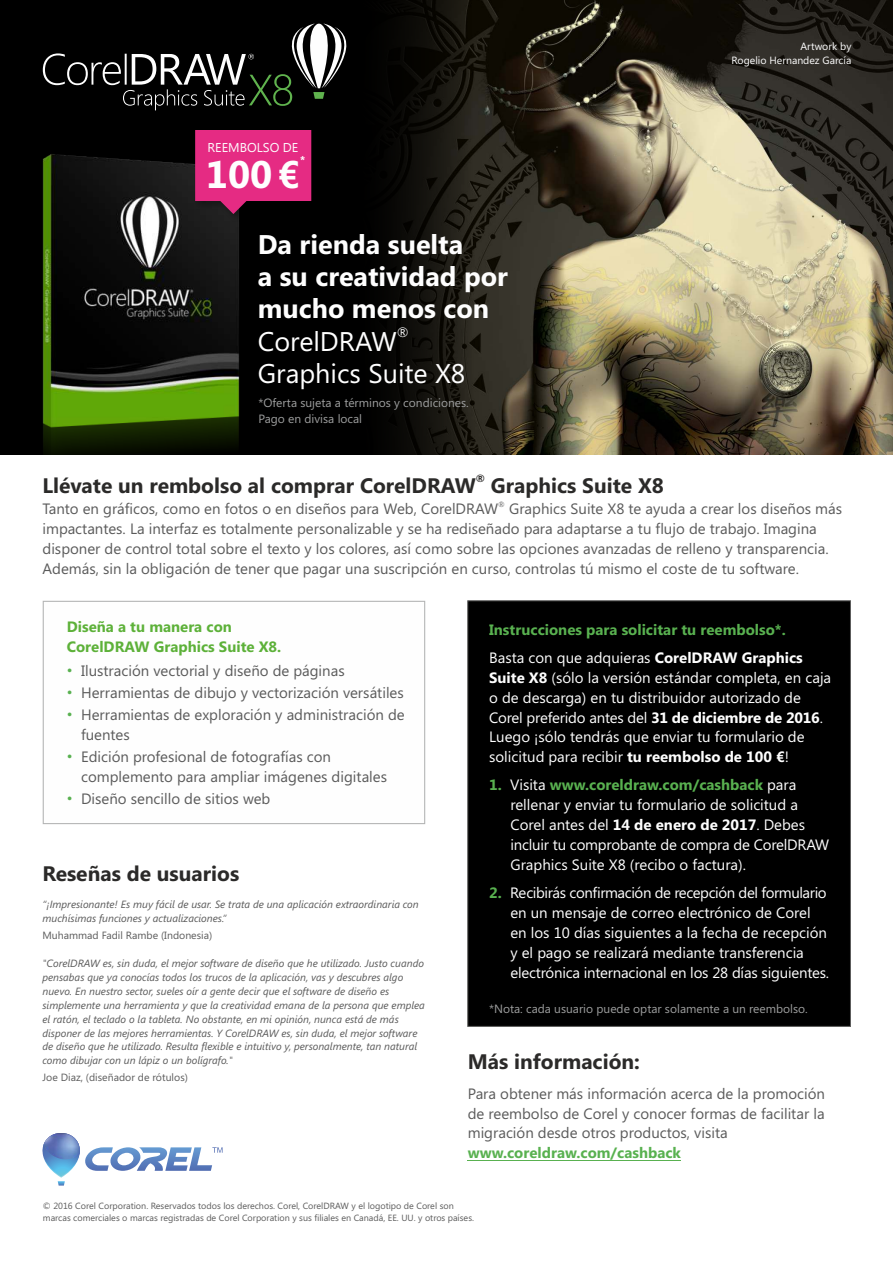
<style>
.page{position:relative;width:893px;height:1263px;background:#fff}
.page>*{position:absolute;margin:0;border:0;box-sizing:border-box;transform-origin:0 0}
.t1{font:700 38.55px "Segoe UI";color:#fefefe}
.t2{font:700 27px/32.2px "Segoe UI";color:#fefefe}
.t3{font:27px/32.2px "Segoe UI";color:#fefefe}
.t4{font:700 21px "Segoe UI";color:#2b2a29}
.t5{font:15px/20px "Segoe UI";color:#5b5b5b}
.t6{font:15px/20px "Segoe UI";color:#fefefe}
.t7{font:700 15px/27.9px "Segoe UI";color:#59b150}
.t8{font:700 15px/20px "Segoe UI";color:#5db139}
.t9{font:13.5px "Segoe UI";color:#fefefe}
.t10{font:12.9px "Segoe UI";color:#fefefe}
.t11{font:12px/15.9px "Segoe UI";color:#9d9e9e}
.t12{font:700 11.4px "Segoe UI";color:#fefefe}
.t13{font:italic 10.5px/14px "Segoe UI";color:#5b5b5b}
.t14{font:10.5px "Segoe UI";color:#5b5b5b}
.t15{font:10.5px/14px "Segoe UI";color:#fefefe;text-align:right}
.t16{font:700 10.5px "Segoe UI";color:#2b2a29}
.t17{font:9px/12px "Segoe UI";color:#5b5b5b}
.t18{font:7.5px "Segoe UI";color:#5b5b5b}
.s1{font-weight:400;color:#fefefe}
.s2{color:#fefefe}
.s3{font-weight:700}
.s4{font-weight:700;color:#59b150}
</style>
<div class="page">
<img style="left:484px;top:0;width:409px;height:454px">
<svg style="left:0;top:0;width:484px;height:454px;background:#070705"></svg>
<img style="left:34px;top:144px;width:215px;height:310px">
<div style="left:467px;top:600px;width:384px;height:427px;background:#000"></div>
<svg style="left:43px;top:24px;width:306px;height:86px;background:#252725"></svg>
<img style="left:194px;top:129px;width:126px;height:93px">
<svg style="left:195px;top:130px;width:116px;height:84px;background:#c62672"></svg>
<svg style="left:42px;top:1133px;width:181px;height:52px"></svg>
<hr style="left:468px;top:1160px;width:213px;height:1px;background:#59b150">
<svg style="left:43px;top:601px;width:382px;height:223px"></svg>
<svg style="left:68px;top:668px;width:4px;height:4px"></svg>
<svg style="left:68px;top:690px;width:4px;height:4px"></svg>
<svg style="left:68px;top:712px;width:4px;height:4px"></svg>
<svg style="left:68px;top:754px;width:4px;height:4px"></svg>
<svg style="left:68px;top:796px;width:4px;height:4px"></svg>
<p class="t10" style="left:208px;top:143px;width:92px">REEMBOLSO DE</p>
<p class="t12" style="left:300px;top:155px;width:7px">*</p>
<h1 class="t1" style="left:206px;top:159px;width:95px">100 €</h1>
<h2 class="t2" style="left:258px;top:231px;width:252px">Da rienda suelta<br>a su creatividad por mucho menos con</h2>
<p class="t9" style="left:397px;top:327px;width:14px">®</p>
<h2 class="t3" style="left:258px;top:328px;width:209px">CorelDRAW<br>Graphics Suite X8</h2>
<p class="t11" style="left:258px;top:396px;width:212px">*Oferta sujeta a términos y condiciones.<br>Pago en divisa local</p>
<p class="t15" style="left:731px;top:41px;width:121px">Artwork by<br>Rogelio Hernandez García</p>
<p class="t16" style="left:476px;top:475px;width:11px">®</p>
<h3 class="t4" style="left:43px;top:478px;width:623px">Llévate un rembolso al comprar CorelDRAW Graphics Suite X8</h3>
<p class="t18" style="left:498px;top:501px;width:8px">®</p>
<p class="t5" style="left:43px;top:501px;width:801px">Tanto en gráficos, como en fotos o en diseños para Web, CorelDRAW Graphics Suite X8 te ayuda a crear los diseños más impactantes. La interfaz es totalmente personalizable y se ha rediseñado para adaptarse a tu flujo de trabajo. Imagina disponer de control total sobre el texto y los colores, así como sobre las opciones avanzadas de relleno y transparencia.<br>Además, sin la obligación de tener que pagar una suscripción en curso, controlas tú mismo el coste de tu software.</p>
<p class="t8" style="left:67px;top:618px;width:216px">Diseña a tu manera con<br>CorelDRAW Graphics Suite X8.</p>
<p class="t5" style="left:81px;top:661px;width:325px;line-height:21.9px">Ilustración vectorial y diseño de páginas<br>Herramientas de dibujo y vectorización versátiles<br>Herramientas de exploración y administración de</p>
<p class="t5" style="left:81px;top:725px;width:251px;line-height:21.9px">fuentes<br>Edición profesional de fotografías con</p>
<p class="t5" style="left:81px;top:767px;width:308px;line-height:21.9px">complemento para ampliar imágenes digitales<br>Diseño sencillo de sitios web</p>
<h3 class="t4" style="left:43px;top:866px;width:198px">Reseñas de usuarios</h3>
<p class="t13" style="left:43px;top:898px;width:378px">“¡Impresionante! Es muy fácil de usar. Se trata de una aplicación extraordinaria con muchísimas funciones y actualizaciones.”</p>
<p class="t14" style="left:43px;top:931px;width:171px">Muhammad Fadil Rambe (Indonesia)</p>
<p class="t13" style="left:43px;top:957px;width:384px">"CorelDRAW es, sin duda, el mejor software de diseño que he utilizado. Justo cuando pensabas que ya conocías todos los trucos de la aplicación, vas y descubres algo nuevo. En nuestro sector, sueles oír a gente decir que el software de diseño es simplemente una herramienta y que la creatividad emana de la persona que emplea el ratón, el teclado o la tableta. No obstante, en mi opinión, nunca está de más disponer de las mejores herramientas. Y CorelDRAW es, sin duda, el mejor software de diseño que he utilizado. Resulta flexible e intuitivo y, personalmente, tan natural como dibujar con un lápiz o un bolígrafo."</p>
<p class="t14" style="left:43px;top:1073px;width:147px">Joe Diaz, (diseñador de rótulos)</p>
<p class="t7" style="left:489px;top:617px;width:315px">Instrucciones para solicitar tu reembolso*.<br><span class="s1">Basta con que adquieras</span> <span class="s2">CorelDRAW Graphics</span></p>
<p class="t6" style="left:489px;top:669px;width:344px"><span class="s3">Suite X8</span> (sólo la versión estándar completa, en caja o de descarga) en tu distribuidor autorizado de Corel preferido antes del <span class="s3">31 de diciembre de 2016</span>.<br>Luego ¡sólo tendrás que enviar tu formulario de solicitud para recibir <span class="s3">tu reembolso de 100 €</span>!</p>
<p class="t6" style="left:510px;top:776px;width:320px;text-indent:-21px"><span class="s4">1.</span> Visita <span class="s4">www.coreldraw.com/cashback</span> para rellenar y enviar tu formulario de solicitud a Corel antes del <span class="s3">14 de enero de 2017</span>. Debes incluir tu comprobante de compra de CorelDRAW Graphics Suite X8 (recibo o factura).</p>
<p class="t6" style="left:510px;top:884px;width:320px;text-indent:-21px"><span class="s4">2.</span> Recibirás confirmación de recepción del formulario en un mensaje de correo electrónico de Corel en los 10 días siguientes a la fecha de recepción y el pago se realizará mediante transferencia electrónica internacional en los 28 días siguientes.</p>
<p class="t11" style="left:489px;top:1001px;width:320px">*Nota: cada usuario puede optar solamente a un reembolso.</p>
<h3 class="t4" style="left:468px;top:1053px;width:174px">Más información:</h3>
<p class="t5" style="left:468px;top:1085px;width:359px;text-align:justify">Para obtener más información acerca de la promoción de reembolso de Corel y conocer formas de facilitar la migración desde otros productos, visita</p>
<p class="t7" style="left:468px;top:1140px;width:215px">www.coreldraw.com/cashback</p>
<p class="t17" style="left:43px;top:1200px;width:433px">© 2016 Corel Corporation. Reservados todos los derechos. Corel, CorelDRAW y el logotipo de Corel son marcas comerciales o marcas registradas de Corel Corporation y sus filiales en Canadá, EE. UU. y otros países.</p>
</div>
